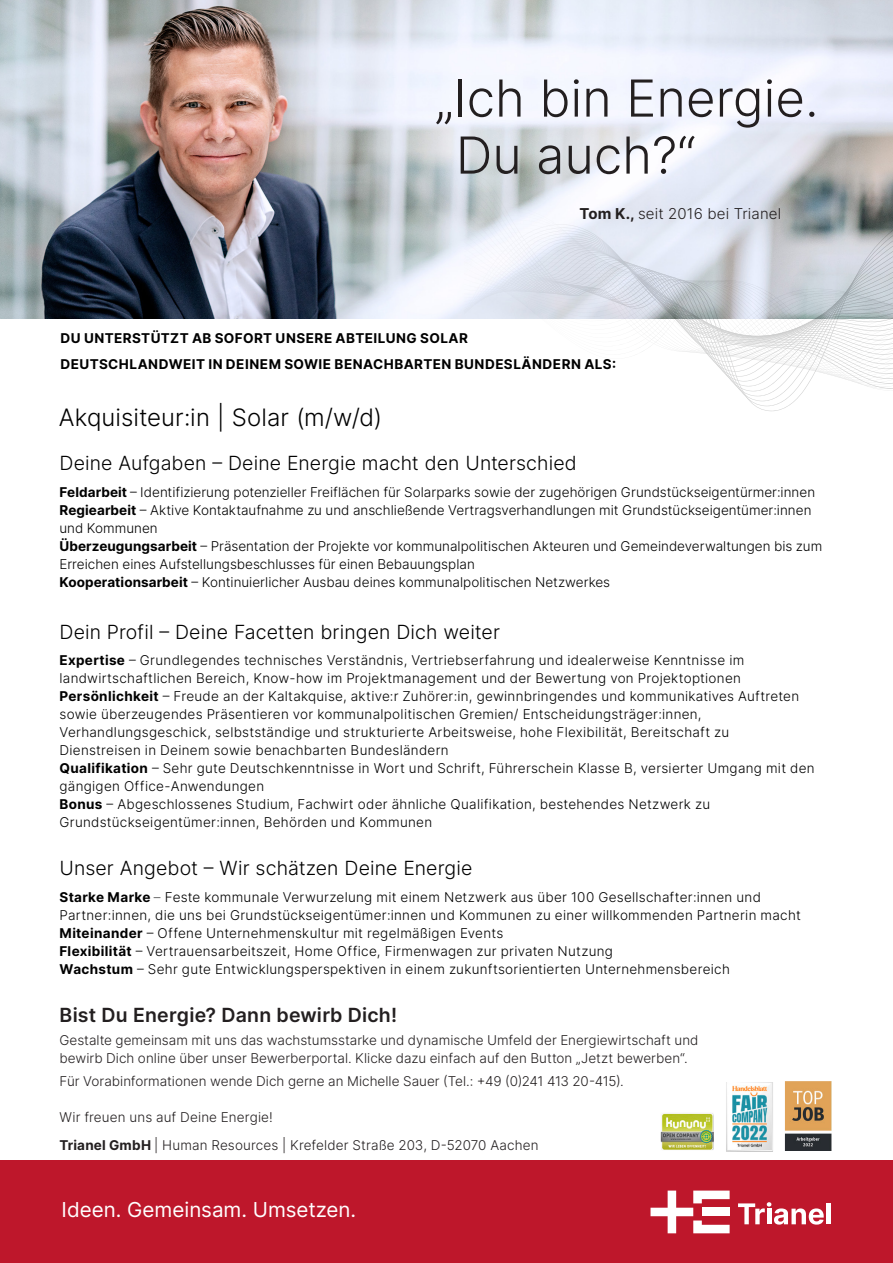
<style>
.page{position:relative;width:893px;height:1263px;background:#fff}
.page>*{position:absolute;margin:0;border:0;box-sizing:border-box;transform-origin:0 0}
.t1{font:300 51px "Inter";color:#231f20}
.t2{font:300 24px "Inter";letter-spacing:.005em;color:#000}
.t3{font:20.55px "Inter";color:#fff}
.t4{font:300 19.5px "Inter";letter-spacing:.005em;color:#000}
.t5{font:600 19.5px "Inter";letter-spacing:.01em;color:#231f20}
.t6{font:300 15px "Inter";letter-spacing:.01em;color:#231f20}
.t7{font:300 13.5px/18px "Inter";letter-spacing:.02em;color:#000}
.t8{font:300 13.5px/18px "Inter";color:#000}
.t9{font:300 13.5px/18px "Inter";color:#231f20}
.t10{font:700 13.5px/25.5px "Inter";letter-spacing:.035em;color:#000}
.s1{font-weight:700}
.s2{font-weight:200}
</style>
<div class="page">
<img style="left:784px;top:1082px;width:48px;height:69px">
<div style="left:0;top:1161px;width:893px;height:102px;background:#be172b"></div>
<svg style="left:650px;top:1190px;width:80px;height:43px"></svg>
<svg style="left:738px;top:1202px;width:86px;height:22px"></svg>
<hr style="left:827px;top:1203px;width:4px;height:21px;background:#fff">
<img style="left:0;top:0;width:893px;height:319px">
<img style="left:726px;top:1083px;width:47px;height:69px">
<img style="left:660px;top:1113px;width:53px;height:37px">
<svg style="left:464px;top:179px;width:429px;height:227px"></svg>
<svg style="left:464px;top:181px;width:429px;height:221px"></svg>
<svg style="left:464px;top:187px;width:429px;height:210px"></svg>
<svg style="left:464px;top:193px;width:429px;height:199px"></svg>
<svg style="left:464px;top:199px;width:429px;height:6px"></svg>
<svg style="left:464px;top:207px;width:429px;height:4px"></svg>
<svg style="left:464px;top:211px;width:429px;height:4px"></svg>
<svg style="left:464px;top:215px;width:429px;height:5px"></svg>
<svg style="left:464px;top:220px;width:429px;height:4px"></svg>
<svg style="left:464px;top:224px;width:429px;height:4px"></svg>
<svg style="left:464px;top:228px;width:429px;height:4px"></svg>
<svg style="left:464px;top:232px;width:429px;height:4px"></svg>
<svg style="left:464px;top:236px;width:429px;height:4px"></svg>
<svg style="left:464px;top:240px;width:429px;height:151px"></svg>
<p class="t1" style="left:435px;top:61px;width:385px">„Ich bin Energie.</p>
<p class="t1" style="left:456px;top:118px;width:241px">Du auch?“</p>
<p class="t6" style="left:579px;top:203px;width:203px"><span class="s1">Tom K.,</span> seit 2016 bei Trianel</p>
<p class="t10" style="left:61px;top:325px;width:557px">DU UNTERSTÜTZT AB SOFORT UNSERE ABTEILUNG SOLAR<br>DEUTSCHLANDWEIT IN DEINEM SOWIE BENACHBARTEN BUNDESLÄNDERN ALS:</p>
<p class="t2" style="left:59px;top:399px;width:325px">Akquisiteur:in | Solar (m/w/d)</p>
<p class="t4" style="left:59px;top:449px;width:519px">Deine Aufgaben – Deine Energie macht den Unterschied</p>
<p class="t8" style="left:59px;top:482px;width:764px"><span class="s1">Feldarbeit</span> – Identifizierung potenzieller Freiflächen für Solarparks sowie der zugehörigen Grundstückseigentürmer:innen <span class="s1">Regiearbeit</span> – Aktive Kontaktaufnahme zu und anschließende Vertragsverhandlungen mit Grundstückseigentümer:innen und Kommunen<br><span class="s1">Überzeugungsarbeit</span> – Präsentation der Projekte vor kommunalpolitischen Akteuren und Gemeindeverwaltungen bis zum Erreichen eines Aufstellungsbeschlusses für einen Bebauungsplan<br><span class="s1">Kooperationsarbeit</span> – Kontinuierlicher Ausbau deines kommunalpolitischen Netzwerkes</p>
<p class="t4" style="left:59px;top:617px;width:442px">Dein Profil – Deine Facetten bringen Dich weiter</p>
<p class="t7" style="left:59px;top:651px;width:757px"><span class="s1">Expertise</span> – Grundlegendes technisches Verständnis, Vertriebserfahrung und idealerweise Kenntnisse im landwirtschaftlichen Bereich, Know-how im Projektmanagement und der Bewertung von Projektoptionen <span class="s1">Persönlichkeit</span> – Freude an der Kaltakquise, aktive:r Zuhörer:in, gewinnbringendes und kommunikatives Auftreten sowie überzeugendes Präsentieren vor kommunalpolitischen Gremien/ Entscheidungsträger:innen, Verhandlungsgeschick, selbstständige und strukturierte Arbeitsweise, hohe Flexibilität, Bereitschaft zu<br>Dienstreisen in Deinem sowie benachbarten Bundesländern<br><span class="s1">Qualifikation</span> – Sehr gute Deutschkenntnisse in Wort und Schrift, Führerschein Klasse B, versierter Umgang mit den gängigen Office-Anwendungen<br><span class="s1">Bonus</span> – Abgeschlossenes Studium, Fachwirt oder ähnliche Qualifikation, bestehendes Netzwerk zu Grundstückseigentümer:innen, Behörden und Kommunen</p>
<p class="t4" style="left:59px;top:854px;width:414px">Unser Angebot – Wir schätzen Deine Energie</p>
<p class="t7" style="left:59px;top:887px;width:743px"><span class="s1">Starke Marke</span> <span class="s2">–</span> Feste kommunale Verwurzelung mit einem Netzwerk aus über 100 Gesellschafter:innen und Partner:innen, die uns bei Grundstückseigentümer:innen und Kommunen zu einer willkommenden Partnerin macht <span class="s1">Miteinander</span> – Offene Unternehmenskultur mit regelmäßigen Events<br><span class="s1">Flexibilität</span> – Vertrauensarbeitszeit, Home Office, Firmenwagen zur privaten Nutzung<br><span class="s1">Wachstum</span> – Sehr gute Entwicklungsperspektiven in einem zukunftsorientierten Unternehmensbereich</p>
<p class="t5" style="left:60px;top:1001px;width:339px">Bist Du Energie? Dann bewirb Dich!</p>
<p class="t9" style="left:60px;top:1031px;width:640px">Gestalte gemeinsam mit uns das wachstumsstarke und dynamische Umfeld der Energiewirtschaft und bewirb Dich online über unser Bewerberportal. Klicke dazu einfach auf den Button „Jetzt bewerben“.</p>
<p class="t9" style="left:60px;top:1071px;width:566px">Für Vorabinformationen wende Dich gerne an Michelle Sauer (Tel.: +49 (0)241 413 20-415).</p>
<p class="t9" style="left:60px;top:1107px;width:215px">Wir freuen uns auf Deine Energie!</p>
<p class="t9" style="left:60px;top:1136px;width:481px"><span class="s1">Trianel GmbH</span> | Human Resources | Krefelder Straße 203, D-52070 Aachen</p>
<p class="t3" style="left:62px;top:1194px;width:296px">Ideen. Gemeinsam. Umsetzen.</p>
</div>
